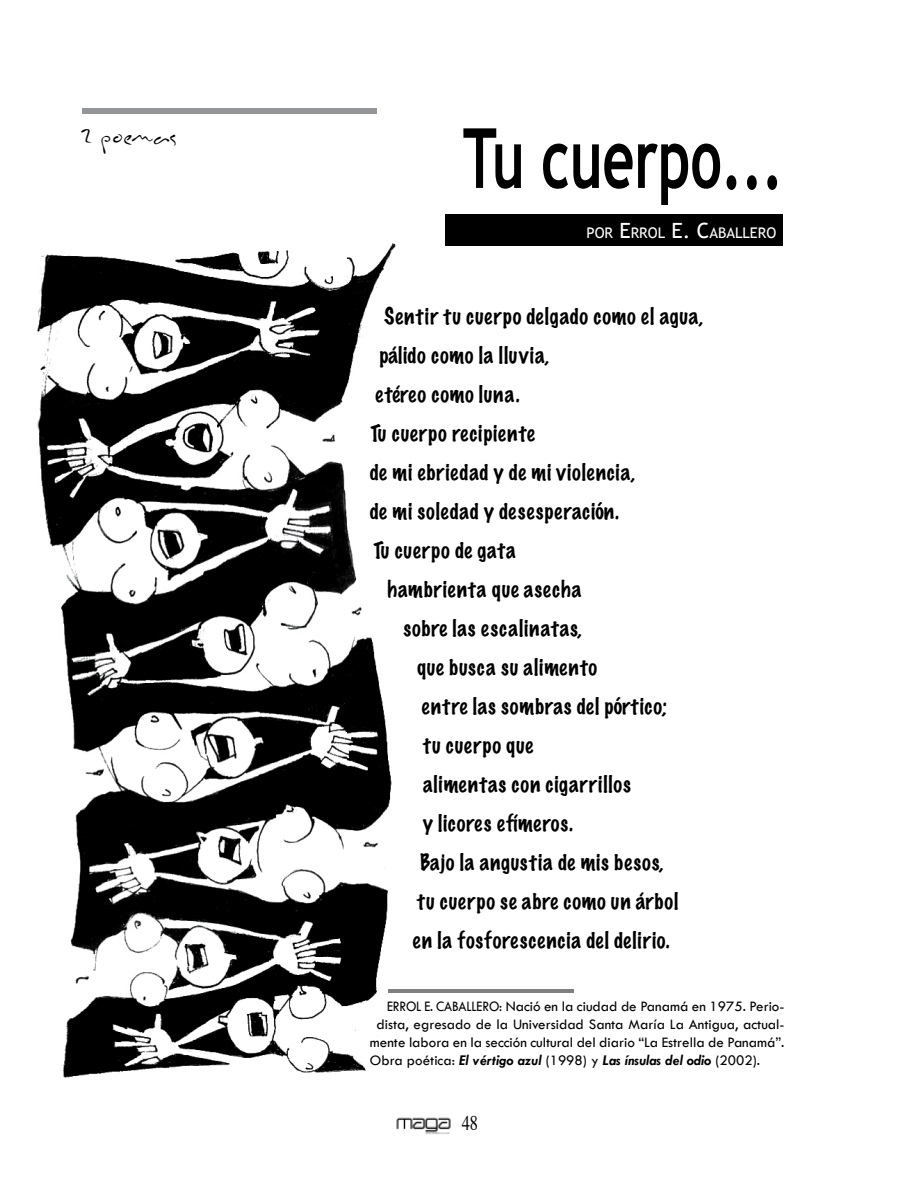
<style>
.page{position:relative;width:918px;height:1188px;background:#fff}
.page>*{position:absolute;margin:0;border:0;box-sizing:border-box;transform-origin:0 0}
.t1{font:700 83.25px "Trebuchet MS";color:#000;scale:.67 1}
.t2{font:27px "Inkburrow";letter-spacing:-.01em;color:#000}
.t3{font:100 21px "Marker Felt";letter-spacing:.04em;color:#000}
.t4{font:20.7px "Times";color:#000;scale:.8 1}
.t5{font:15px "Tw Cen";color:#000}
.t6{font:italic 700 15px "Tw Cen";color:#000}
.t7{font:15px "Tw Cen";color:#000;scale:.9 1}
.t8{font:14.7px "Trebuchet MS";color:#fff}
.s1{font-size:21px}
.s2{font-weight:400;font-style:normal}
</style>
<div class="page">
<div style="left:82px;top:109px;width:294px;height:5px;background:#939598"></div>
<img style="left:37px;top:214px;width:417px;height:864px">
<div style="left:446px;top:214px;width:337px;height:32px;background:#000"></div>
<hr style="left:389px;top:990px;width:185px;height:3px;background:#000">
<img style="left:396px;top:1117px;width:55px;height:17px">
<p class="t2" style="left:81px;top:120px;width:98px">2 poemas</p>
<h1 class="t1" style="left:463px;top:106px;width:479px">Tu cuerpo...</h1>
<p class="t8" style="left:587px;top:224px;width:191px">POR <span class="s1">E</span> RROL <span class="s1">E. C</span>ABALLERO</p>
<p class="t3" style="left:384px;top:301px;width:321px">Sentir tu cuerpo delgado como el agua,</p>
<p class="t3" style="left:380px;top:340px;width:171px">pálido como la lluvia,</p>
<p class="t3" style="left:375px;top:379px;width:146px">etéreo como luna.</p>
<p class="t3" style="left:371px;top:418px;width:166px">Tu cuerpo recipiente</p>
<p class="t3" style="left:370px;top:457px;width:267px">de mi ebriedad y de mi violencia,</p>
<p class="t3" style="left:370px;top:496px;width:251px">de mi soledad y desesperación.</p>
<p class="t3" style="left:374px;top:535px;width:144px">Tu cuerpo de gata</p>
<p class="t3" style="left:387px;top:574px;width:196px">hambrienta que asecha</p>
<p class="t3" style="left:404px;top:613px;width:180px">sobre las escalinatas,</p>
<p class="t3" style="left:417px;top:652px;width:182px">que busca su alimento</p>
<p class="t3" style="left:422px;top:691px;width:247px">entre las sombras del pórtico;</p>
<p class="t3" style="left:423px;top:730px;width:112px">tu cuerpo que</p>
<p class="t3" style="left:423px;top:769px;width:209px">alimentas con cigarrillos</p>
<p class="t3" style="left:423px;top:808px;width:152px">y licores efímeros.</p>
<p class="t3" style="left:420px;top:847px;width:245px">Bajo la angustia de mis besos,</p>
<p class="t3" style="left:417px;top:886px;width:263px">tu cuerpo se abre como un árbol</p>
<p class="t3" style="left:413px;top:925px;width:259px">en la fosforescencia del delirio.</p>
<p class="t7" style="left:387px;top:997px;width:443px">Errol e. Caballero: Nació en la ciudad de Panamá en 1975. Perio-</p>
<p class="t5" style="left:376px;top:1015px;width:409px">dista, egresado de la Universidad Santa María La Antigua, actual-</p>
<p class="t5" style="left:370px;top:1033px;width:416px">mente labora en la sección cultural del diario “La Estrella de Panamá”.</p>
<p class="t6" style="left:370px;top:1051px;width:392px"><span class="s2">Obra poética:</span> El vértigo azul <span class="s2">(1998) y</span> Las ínsulas del odio <span class="s2">(2002).</span></p>
<p class="t4" style="left:462px;top:1104px;width:22px">48</p>
</div>
